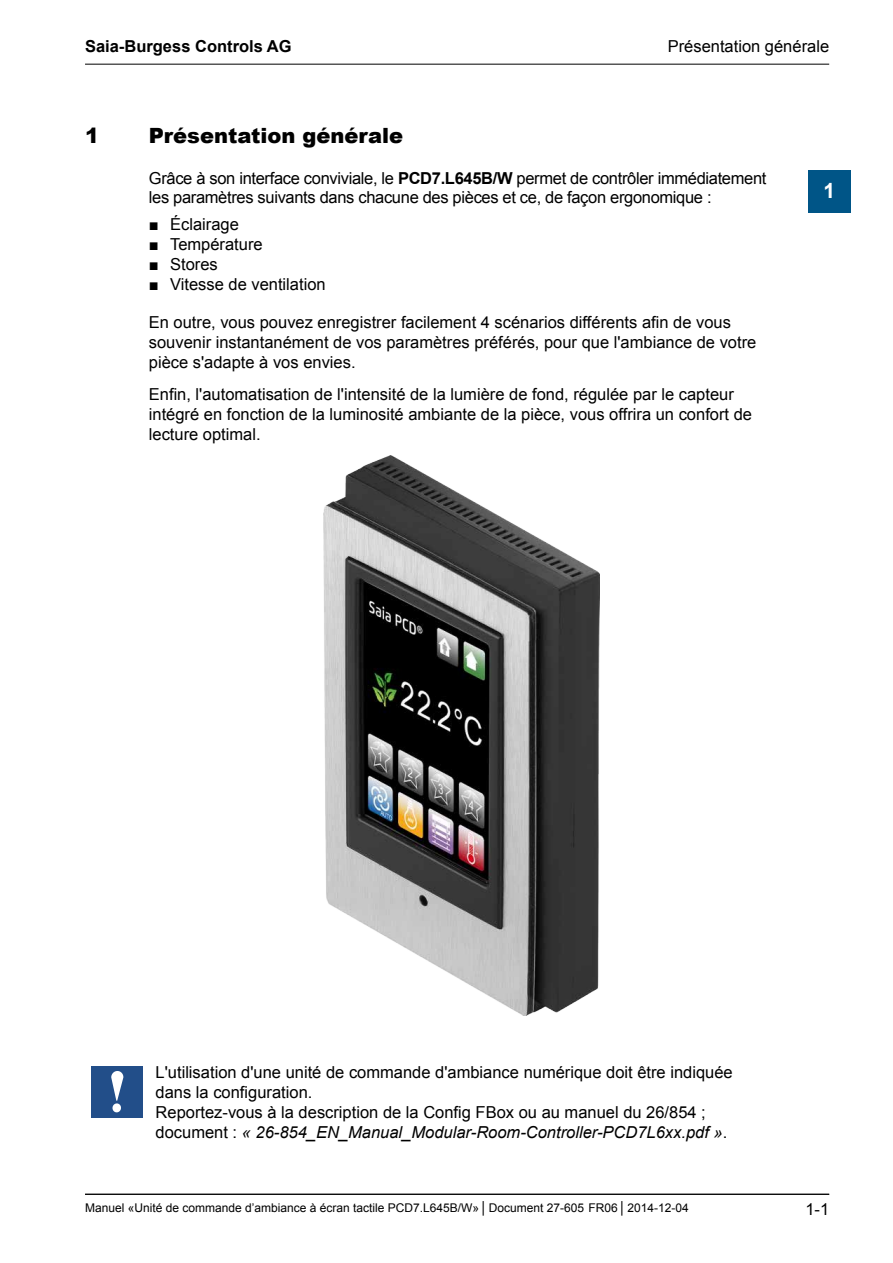
<style>
.page{position:relative;width:893px;height:1263px;background:#fff}
.page>*{position:absolute;margin:0;border:0;box-sizing:border-box;transform-origin:0 0}
.EN_Ueberschrift_1{font:900 21px "Arial";color:#000}
.t1{font:700 21px "Arial";color:#fff}
.EN_Fliesstext{font:16.5px/19.8px "Arial";color:#000}
.EN_TextTabelle_11pt{font:16.5px/19.8px "Arial";color:#000}
.EN_Fliesstext-2{font:16.5px/19.8px "Arial";letter-spacing:-.02em;color:#000}
.t2{font:700 16.5px "Arial";color:#000}
.t3{font:12px "Arial";color:#000}
.s1{font-weight:700}
.s2{font-style:italic}
</style>
<div class="page">
<hr style="left:85px;top:64px;width:744px;height:1px;background:#000">
<hr style="left:85px;top:1194px;width:744px;height:1px;background:#000">
<div style="left:808px;top:170px;width:42px;height:43px;background:#005587"></div>
<img style="left:323px;top:456px;width:277px;height:560px">
<div style="left:92px;top:1066px;width:51px;height:51px;background:#224e89"></div>
<svg style="left:111px;top:1071px;width:12px;height:41px"></svg>
<p class="t2" style="left:85px;top:36px;width:208px">Saia-Burgess Controls AG</p>
<p class="EN_TextTabelle_11pt" style="left:668px;top:37px;width:163px">Présentation générale</p>
<p class="EN_Ueberschrift_1" style="left:85px;top:120px;width:16px">1</p>
<p class="EN_Ueberschrift_1" style="left:149px;top:120px;width:256px">Présentation générale</p>
<p class="EN_Fliesstext-2" style="left:149px;top:168px;width:619px">Grâce à son interface conviviale, le <span class="s1">PCD7.L645B/W</span> permet de contrôler immédiatement les paramètres suivants dans chacune des pièces et ce, de façon ergonomique :</p>
<p class="EN_TextTabelle_11pt" style="left:149px;top:215px;width:92px">■ Éclairage</p>
<p class="EN_TextTabelle_11pt" style="left:149px;top:235px;width:115px">■ Température</p>
<p class="EN_TextTabelle_11pt" style="left:149px;top:254px;width:70px">■ Stores</p>
<p class="EN_TextTabelle_11pt" style="left:149px;top:274px;width:178px">■ Vitesse de ventilation</p>
<p class="EN_Fliesstext" style="left:149px;top:312px;width:609px">En outre, vous pouvez enregistrer facilement 4 scénarios différents afin de vous souvenir instantanément de vos paramètres préférés, pour que l'ambiance de votre pièce s'adapte à vos envies.</p>
<p class="EN_Fliesstext" style="left:149px;top:385px;width:605px">Enfin, l'automatisation de l'intensité de la lumière de fond, régulée par le capteur intégré en fonction de la luminosité ambiante de la pièce, vous offrira un confort de lecture optimal.</p>
<p class="t1" style="left:823px;top:177px;width:13px">1</p>
<p class="EN_TextTabelle_11pt" style="left:156px;top:1063px;width:579px">L'utilisation d'une unité de commande d'ambiance numérique doit être indiquée dans la configuration.<br>Reportez-vous à la description de la Config FBox ou au manuel du 26/854 ; document : <span class="s2">« 26-854_EN_Manual_Modular-Room-Controller-PCD7L6xx.pdf »</span>.</p>
<p class="t3" style="left:85px;top:1200px;width:605px">Manuel «Unité de commande d’ambiance à écran tactile PCD7.L645B/W»│Document 27-605 FR06 │ 2014-12-04</p>
<p class="EN_TextTabelle_11pt" style="left:805px;top:1200px;width:25px">1-1</p>
</div>
